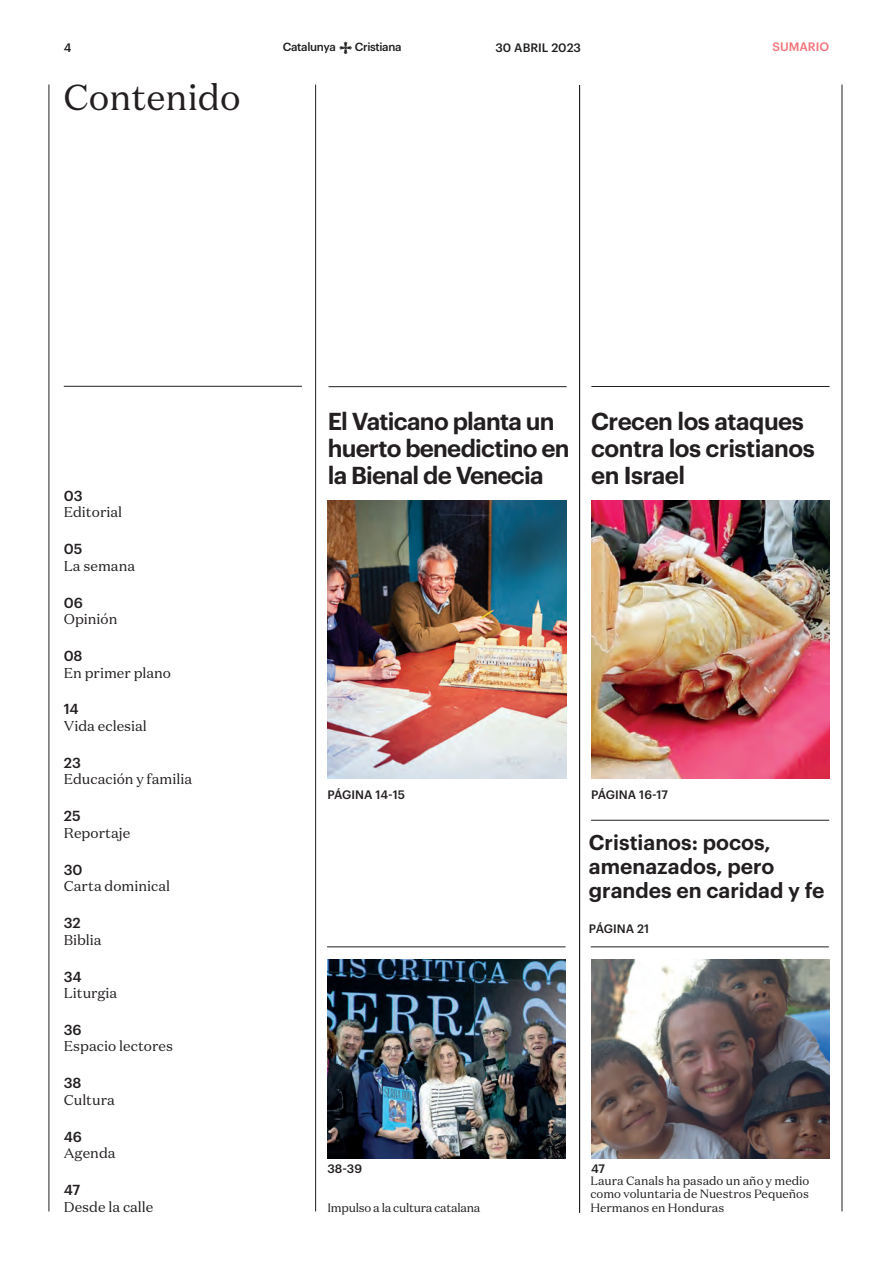
<style>
.page{position:relative;width:893px;height:1263px;background:#fff}
.page>*{position:absolute;margin:0;border:0;box-sizing:border-box;transform-origin:0 0}
.TITULO_APARTADOS{font:36px "Domaine Text";color:#231f20}
.TITOLS_INDEX{font:600 24px/27px "Graphik";letter-spacing:-.03em;color:#231f20}
.TITOLS_INDEX-2{font:600 21px/24px "Graphik";color:#231f20}
.INDEX_2{font:14.25px "Domaine Text";color:#231f20}
.t1{font:500 14.25px "Graphik";color:#231f20}
.PEUS_DE_FOTO{font:12px/13.5px "Domaine Text";color:#231f20;text-align:justify}
.PAGINDEX{font:500 12px "Graphik";color:#231f20}
.PEUS_DE_FOTO-2{font:12px "Domaine Text";letter-spacing:-.02em;color:#231f20}
.APARTATS_MARGE_SUPER{font:500 12px "Graphik";color:#f27278}
.t2{font:500 11.55px "Graphik";letter-spacing:-.03em;color:#1d1d1b}
</style>
<div class="page">
<svg style="left:339px;top:42px;width:13px;height:12px"></svg>
<hr style="left:49px;top:85px;width:1px;height:1126px;background:#231f20">
<hr style="left:842px;top:85px;width:1px;height:1126px;background:#231f20">
<hr style="left:327px;top:946px;width:239px;height:1px;background:#231f20">
<hr style="left:591px;top:946px;width:238px;height:1px;background:#231f20">
<hr style="left:591px;top:820px;width:238px;height:1px;background:#231f20">
<img style="left:591px;top:501px;width:238px;height:277px">
<img style="left:327px;top:501px;width:240px;height:277px">
<img style="left:328px;top:959px;width:238px;height:200px">
<img style="left:591px;top:959px;width:238px;height:200px">
<hr style="left:579px;top:85px;width:1px;height:1128px;background:#231f20">
<hr style="left:315px;top:85px;width:1px;height:1126px;background:#231f20">
<hr style="left:64px;top:386px;width:238px;height:1px;background:#231f20">
<hr style="left:328px;top:386px;width:239px;height:1px;background:#231f20">
<hr style="left:591px;top:386px;width:238px;height:1px;background:#231f20">
<p class="PAGINDEX" style="left:64px;top:38px;width:9px">4</p>
<p class="t2" style="left:283px;top:38px;width:54px">Catalunya</p>
<p class="t2" style="left:355px;top:38px;width:48px">Cristiana</p>
<p class="PAGINDEX" style="left:495px;top:38px;width:87px">30 ABRIL 2023</p>
<p class="TITULO_APARTADOS" style="left:63px;top:75px;width:179px">Contenido</p>
<p class="APARTATS_MARGE_SUPER" style="left:772px;top:38px;width:58px">SUMARIO</p>
<p class="TITOLS_INDEX" style="left:328px;top:406px;width:243px">El Vaticano planta un huerto benedictino en la Bienal de Venecia</p>
<p class="TITOLS_INDEX" style="left:591px;top:406px;width:225px">Crecen los ataques contra los cristianos</p>
<p class="TITOLS_INDEX" style="left:591px;top:460px;width:96px">en Israel</p>
<p class="t1" style="left:64px;top:485px;width:20px">03</p>
<p class="INDEX_2" style="left:64px;top:503px;width:60px">Editorial</p>
<p class="t1" style="left:64px;top:538px;width:20px">05</p>
<p class="INDEX_2" style="left:64px;top:557px;width:73px">La semana</p>
<p class="t1" style="left:64px;top:592px;width:21px">06</p>
<p class="INDEX_2" style="left:64px;top:610px;width:55px">Opinión</p>
<p class="t1" style="left:64px;top:645px;width:20px">08</p>
<p class="INDEX_2" style="left:64px;top:663px;width:109px">En primer plano</p>
<p class="t1" style="left:64px;top:698px;width:16px">14</p>
<p class="INDEX_2" style="left:64px;top:717px;width:85px">Vida eclesial</p>
<p class="t1" style="left:64px;top:752px;width:19px">23</p>
<p class="INDEX_2" style="left:64px;top:770px;width:130px">Educación y familia</p>
<p class="t1" style="left:64px;top:805px;width:18px">25</p>
<p class="INDEX_2" style="left:64px;top:824px;width:68px">Reportaje</p>
<p class="t1" style="left:64px;top:859px;width:20px">30</p>
<p class="INDEX_2" style="left:64px;top:877px;width:108px">Carta dominical</p>
<p class="t1" style="left:64px;top:912px;width:19px">32</p>
<p class="INDEX_2" style="left:64px;top:931px;width:39px">Biblia</p>
<p class="t1" style="left:64px;top:965px;width:19px">34</p>
<p class="INDEX_2" style="left:64px;top:984px;width:55px">Liturgia</p>
<p class="t1" style="left:64px;top:1019px;width:20px">36</p>
<p class="INDEX_2" style="left:64px;top:1037px;width:111px">Espacio lectores</p>
<p class="t1" style="left:64px;top:1072px;width:19px">38</p>
<p class="INDEX_2" style="left:64px;top:1091px;width:53px">Cultura</p>
<p class="t1" style="left:64px;top:1126px;width:20px">46</p>
<p class="INDEX_2" style="left:64px;top:1144px;width:53px">Agenda</p>
<p class="t1" style="left:64px;top:1179px;width:18px">47</p>
<p class="INDEX_2" style="left:64px;top:1198px;width:91px">Desde la calle</p>
<p class="PAGINDEX" style="left:327px;top:785px;width:79px">PÁGINA 14-15</p>
<p class="PAGINDEX" style="left:591px;top:785px;width:79px">PÁGINA 16-17</p>
<p class="TITOLS_INDEX-2" style="left:589px;top:829px;width:237px">Cristianos: pocos, amenazados, pero grandes en caridad y fe</p>
<p class="PAGINDEX" style="left:327px;top:1159px;width:36px">38-39</p>
<p class="PEUS_DE_FOTO-2" style="left:327px;top:1200px;width:155px">Impulso a la cultura catalana</p>
<p class="PAGINDEX" style="left:589px;top:920px;width:62px">PÁGINA 21</p>
<p class="PAGINDEX" style="left:591px;top:1159px;width:16px">47</p>
<p class="PEUS_DE_FOTO" style="left:590px;top:1174px;width:221px">Laura Canals ha pasado un año y medio como voluntaria de Nuestros Pequeños Hermanos en Honduras</p>
</div>
